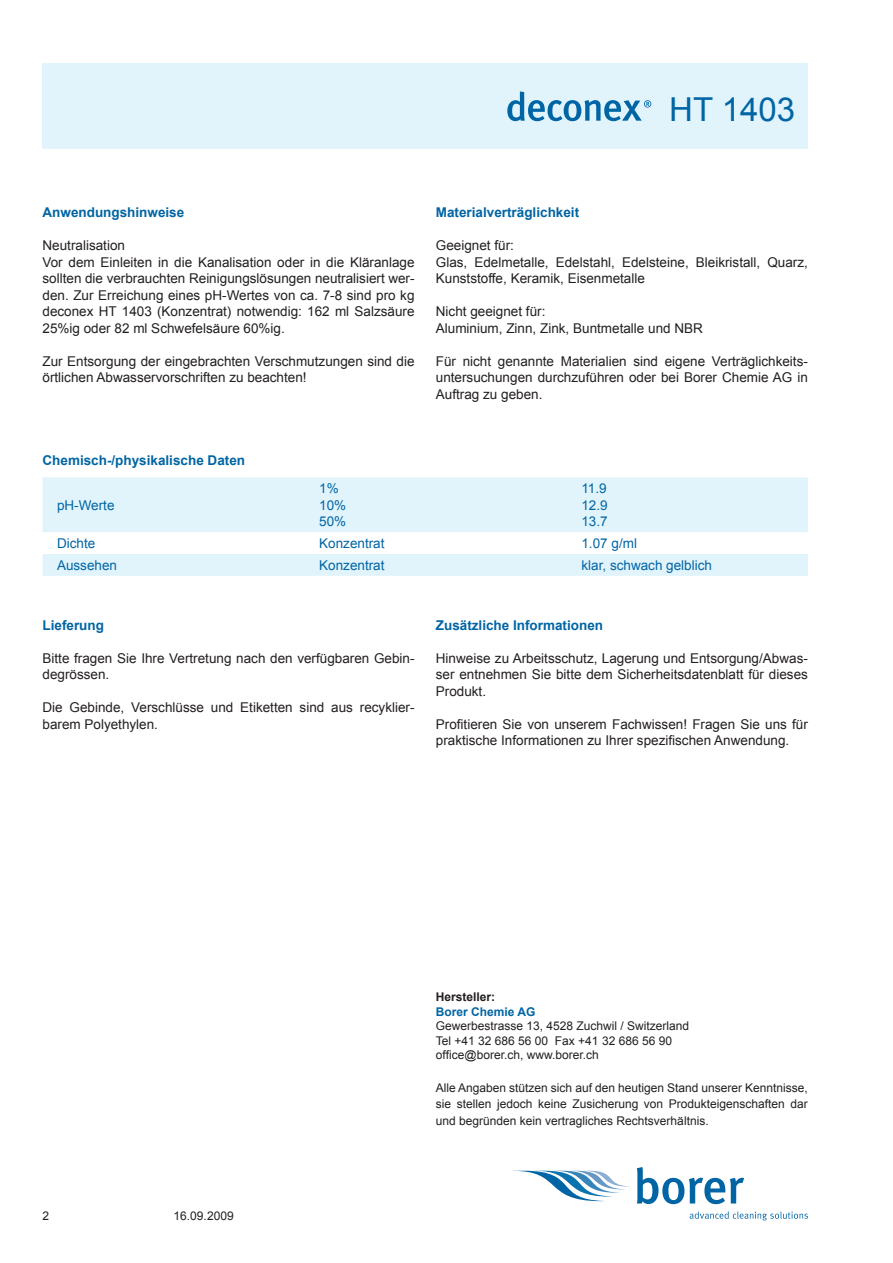
<style>
.page{position:relative;width:893px;height:1263px;background:#fff}
.page>*{position:absolute;margin:0;border:0;box-sizing:border-box;transform-origin:0 0}
.ProdBez_Folgeseite{font:33px "Arial";color:#0065a4}
.Text{font:13.5px/16.5px "Arial";color:#231f20}
.Texttitel{font:700 13.5px "Arial";color:#0065a4}
.Tabelleninhalt{font:13.5px/16.5px "Arial";color:#0065a4}
.Text-2{font:12px/14.4px "Arial";color:#231f20}
.t1{font:700 12px "Arial";color:#0065a4}
.t2{font:700 12px "Arial";color:#231f20}
.ProdBez_Folgeseite-2{font:12px "Arial";color:#231f20}
</style>
<div class="page">
<svg style="left:519px;top:1171px;width:111px;height:30px"></svg>
<svg style="left:637px;top:1167px;width:107px;height:37px"></svg>
<svg style="left:690px;top:1211px;width:118px;height:9px"></svg>
<div style="left:43px;top:64px;width:765px;height:85px;background:#e1f4fc"></div>
<svg style="left:507px;top:91px;width:144px;height:30px"></svg>
<svg style="left:43px;top:477px;width:765px;height:99px;fill:#e1f4fc"></svg>
<p class="ProdBez_Folgeseite" style="left:669px;top:88px;width:127px">HT 1403</p>
<p class="Texttitel" style="left:43px;top:203px;width:143px">Anwendungshinweise</p>
<p class="Text" style="left:43px;top:237px;width:84px">Neutralisation</p>
<p class="Text" style="left:43px;top:254px;width:374px;text-align:justify">Vor dem Einleiten in die Kanalisation oder in die Kläranlage sollten die verbrauchten Reinigungslösungen neutralisiert wer&shy;den. Zur Erreichung eines pH-Wertes von ca. 7-8 sind pro kg deconex HT 1403 (Konzentrat) notwendig: 162 ml Salzsäure 25%ig oder 82 ml Schwefelsäure 60%ig.</p>
<p class="Text" style="left:43px;top:353px;width:374px">Zur Entsorgung der eingebrachten Verschmutzungen sind die örtlichen Abwasservorschriften zu beachten!</p>
<p class="Texttitel" style="left:436px;top:203px;width:145px">Materialverträglichkeit</p>
<p class="Text" style="left:436px;top:237px;width:80px">Geeignet für:</p>
<p class="Text" style="left:436px;top:254px;width:374px">Glas, Edelmetalle, Edelstahl, Edelsteine, Bleikristall, Quarz,<br>Kunststoffe, Keramik, Eisenmetalle</p>
<p class="Text" style="left:436px;top:303px;width:111px">Nicht geeignet für:</p>
<p class="Text" style="left:436px;top:320px;width:269px">Aluminium, Zinn, Zink, Buntmetalle und NBR</p>
<p class="Text" style="left:436px;top:353px;width:374px;text-align:justify">Für nicht genannte Materialien sind eigene Verträglichkeits&shy;untersuchungen durchzuführen oder bei Borer Chemie AG in Auftrag zu geben.</p>
<p class="Texttitel" style="left:43px;top:451px;width:204px">Chemisch-/physikalische Daten</p>
<p class="Tabelleninhalt" style="left:57px;top:497px;width:59px">pH-Werte</p>
<p class="Tabelleninhalt" style="left:319px;top:480px;width:29px">1%<br>10%<br>50%</p>
<p class="Tabelleninhalt" style="left:581px;top:480px;width:28px;text-align:justify">11.9<br>12.9<br>13.7</p>
<p class="Tabelleninhalt" style="left:57px;top:535px;width:40px">Dichte</p>
<p class="Tabelleninhalt" style="left:319px;top:535px;width:67px">Konzentrat</p>
<p class="Tabelleninhalt" style="left:581px;top:535px;width:57px">1.07 g/ml</p>
<p class="Tabelleninhalt" style="left:57px;top:557px;width:62px">Aussehen</p>
<p class="Tabelleninhalt" style="left:319px;top:557px;width:67px">Konzentrat</p>
<p class="Tabelleninhalt" style="left:581px;top:557px;width:132px">klar, schwach gelblich</p>
<p class="Texttitel" style="left:43px;top:616px;width:63px">Lieferung</p>
<p class="Text" style="left:43px;top:650px;width:374px">Bitte fragen Sie Ihre Vertretung nach den verfügbaren Gebin&shy;degrössen.</p>
<p class="Text" style="left:43px;top:699px;width:374px">Die Gebinde, Verschlüsse und Etiketten sind aus recyklier&shy;barem Polyethylen.</p>
<p class="Texttitel" style="left:436px;top:616px;width:169px">Zusätzliche Informationen</p>
<p class="Text" style="left:436px;top:650px;width:374px;text-align:justify">Hinweise zu Arbeitsschutz, Lagerung und Entsorgung/Abwas&shy;ser entnehmen Sie bitte dem Sicherheitsdatenblatt für dieses Produkt.</p>
<p class="Text" style="left:436px;top:716px;width:374px">Profitieren Sie von unserem Fachwissen! Fragen Sie uns für praktische Informationen zu Ihrer spezifischen Anwendung.</p>
<p class="Text-2" style="left:43px;top:1209px;width:8px">2</p>
<p class="ProdBez_Folgeseite-2" style="left:174px;top:1208px;width:62px">16.09.2009</p>
<p class="t2" style="left:436px;top:989px;width:61px">Hersteller:</p>
<p class="t1" style="left:436px;top:1004px;width:101px">Borer Chemie AG</p>
<p class="Text-2" style="left:436px;top:1019px;width:255px">Gewerbestrasse 13, 4528 Zuchwil / Switzerland<br>Tel +41 32 686 56 00 Fax +41 32 686 56 90 office@borer.ch, www.borer.ch</p>
<p class="Text-2" style="left:436px;top:1079px;width:374px;line-height:16.5px;text-align:justify">Alle Angaben stützen sich auf den heutigen Stand unserer Kenntnisse, sie stellen jedoch keine Zusicherung von Produkteigenschaften dar und begründen kein vertragliches Rechtsverhältnis.</p>
</div>
